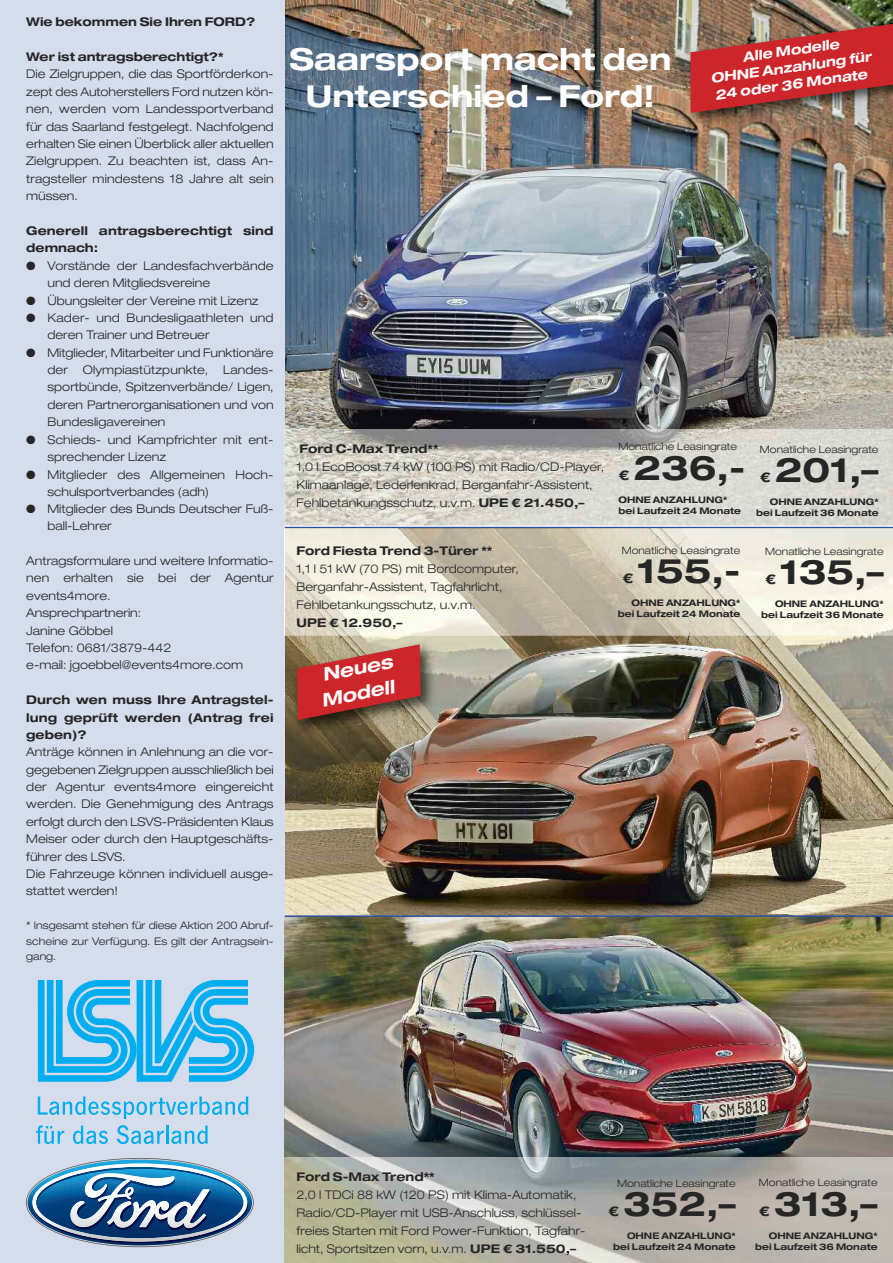
<style>
.page{position:relative;width:893px;height:1263px;background:#fff}
.page>*{position:absolute;margin:0;border:0;box-sizing:border-box;transform-origin:0 0}
.t1{font:700 expanded 33.9px "Ford";color:#272627}
.t2{font:700 expanded 30.45px/36.5px "Ford";color:#fff;text-align:center}
.t3{font:italic 700 expanded 18.45px/25px "Ford";color:#fff;text-align:center}
.t4{font:700 expanded 13.65px "Ford";color:#272627}
.t5{font:700 expanded 13.5px/17px "Ford";color:#fff;text-align:center}
.t6{font:300 expanded 12px/17.4px "Ford CE";color:#272627}
.t7{font:700 expanded 12px/17.4px "Ford";color:#272627}
.t8{font:300 expanded 10.5px/15.6px "Ford CE";letter-spacing:.01em;color:#272627;text-align:justify}
.t9{font:300 expanded 10.2px "Ford CE";color:#272627}
.t10{font:700 expanded 9px/10.8px "Ford";color:#272627;text-align:right}
.s1{font-family:"Ford";font-weight:700}
</style>
<div class="page">
<img style="left:285px;top:636px;width:608px;height:279px">
<img style="left:285px;top:0;width:608px;height:429px">
<div style="left:0;top:0;width:285px;height:1263px;background:#d5dcec"></div>
<svg style="left:32px;top:1163px;width:216px;height:80px"></svg>
<img style="left:285px;top:917px;width:608px;height:240px">
<img style="left:673px;top:17px;width:220px;height:117px">
<img style="left:690px;top:22px;width:203px;height:91px">
<hr style="left:285px;top:527px;width:608px;height:1px;background:#2d4f9f">
<hr style="left:285px;top:915px;width:608px;height:2px;background:#2d4f9f">
<svg style="left:36px;top:1125px;width:28px;height:19px"></svg>
<svg style="left:73px;top:1125px;width:35px;height:19px"></svg>
<svg style="left:117px;top:1125px;width:91px;height:19px"></svg>
<svg style="left:38px;top:1096px;width:210px;height:23px"></svg>
<svg style="left:38px;top:980px;width:216px;height:102px"></svg>
<img style="left:285px;top:636px;width:166px;height:106px">
<svg style="left:297px;top:644px;width:124px;height:76px;background:#b6433d"></svg>
<img style="left:285px;top:429px;width:608px;height:97px">
<img style="left:285px;top:528px;width:608px;height:108px">
<img style="left:285px;top:1157px;width:608px;height:106px">
<p class="t7" style="left:26px;top:14px;width:230px">Wie bekommen Sie Ihren FORD?</p>
<p class="t7" style="left:26px;top:48px;width:199px">Wer ist antragsberechtigt?*</p>
<p class="t6" style="left:26px;top:65px;width:249px;text-align:justify">Die Zielgruppen, die das Sportförderkon&shy;zept des Autoherstellers Ford nutzen kön&shy;nen, werden vom Landessportverband für das Saarland festgelegt. Nachfolgend erhalten Sie einen Überblick aller aktuellen Zielgruppen. Zu beachten ist, dass An&shy;tragsteller mindestens 18 Jahre alt sein müssen.</p>
<p class="t7" style="left:26px;top:222px;width:249px">Generell antragsberechtigt sind demnach:</p>
<p class="t6" style="left:48px;top:257px;width:228px;line-height:17px;text-indent:-21px">● Vorstände der Landesfachverbände und deren Mitgliedsvereine</p>
<p class="t6" style="left:26px;top:292px;width:234px">● Übungsleiter der Vereine mit Lizenz</p>
<p class="t6" style="left:48px;top:309px;width:228px;line-height:17px;text-indent:-21px">● Kader- und Bundesligaathleten und deren Trainer und Betreuer</p>
<p class="t6" style="left:48px;top:344px;width:228px;text-align:justify;text-indent:-21px">● Mitglieder, Mitarbeiter und Funktionäre der Olympiastützpunkte, Landes&shy;sportbünde, Spitzenverbände/ Ligen, deren Partnerorganisationen und von Bundesligavereinen</p>
<p class="t6" style="left:48px;top:431px;width:228px;line-height:17px;text-indent:-21px">● Schieds- und Kampfrichter mit ent&shy;sprechender Lizenz</p>
<p class="t6" style="left:48px;top:466px;width:228px;line-height:17px;text-indent:-21px">● Mitglieder des Allgemeinen Hoch&shy;schulsportverbandes (adh)</p>
<p class="t6" style="left:48px;top:501px;width:228px;line-height:17px;text-indent:-21px">● Mitglieder des Bunds Deutscher Fuß&shy;ball-Lehrer</p>
<p class="t6" style="left:26px;top:552px;width:249px">Antragsformulare und weitere Informatio&shy;nen erhalten sie bei der Agentur events4more.<br>Ansprechpartnerin:<br>Janine Göbbel<br>Telefon: 0681/3879-442<br>e-mail: jgoebbel@events4more.com</p>
<p class="t7" style="left:26px;top:691px;width:249px;text-align:justify">Durch wen muss Ihre Antragstel&shy;lung geprüft werden (Antrag frei geben)?</p>
<p class="t6" style="left:26px;top:743px;width:249px">Anträge können in Anlehnung an die vor&shy;gegebenen Zielgruppen ausschließlich bei der Agentur events4more eingereicht werden. Die Genehmigung des Antrags erfolgt durch den LSVS-Präsidenten Klaus Meiser oder durch den Hauptgeschäfts&shy;führer des LSVS.<br>Die Fahrzeuge können individuell ausge&shy;stattet werden!</p>
<p class="t8" style="left:26px;top:917px;width:249px">* Insgesamt stehen für diese Aktion 200 Abruf&shy;scheine zur Verfügung. Es gilt der Antragsein&shy;gang.</p>
<h2 class="t2" style="left:289px;top:41px;width:384px">Saarsport macht den<br>Unterschied – Ford!</h2>
<p class="t5" style="left:707px;top:53px;width:163px;rotate:-8deg">Alle Modelle<br>OHNE Anzahlung für<br>24 oder 36 Monate</p>
<p class="t7" style="left:299px;top:440px;width:141px">Ford C-Max Trend**</p>
<p class="t6" style="left:297px;top:458px;width:309px;line-height:18px">1,0 l EcoBoost 74 kW (100 PS) mit Radio/CD-Player,<br>Klimaanlage, Lederlenkrad, Berganfahr-Assistent,<br>Fehlbetankungsschutz, u.v.m. <span class="s1">UPE € 21.450,–</span></p>
<p class="t7" style="left:297px;top:542px;width:197px">Ford Fiesta Trend 3-Türer **</p>
<p class="t6" style="left:297px;top:560px;width:224px;line-height:18px">1,1 l 51 kW (70 PS) mit Bordcomputer,<br>Berganfahr-Assistent, Tagfahrlicht,<br>Fehlbetankungsschutz, u.v.m.</p>
<p class="t7" style="left:297px;top:614px;width:107px">UPE € 12.950,–</p>
<h3 class="t3" style="left:314px;top:664px;width:79px;rotate:-11deg">Neues<br>Modell</h3>
<p class="t9" style="left:618px;top:441px;width:120px">Monatliche Leasingrate</p>
<p class="t4" style="left:618px;top:467px;width:13px">€</p>
<h1 class="t1" style="left:633px;top:447px;width:113px">236,-</h1>
<p class="t10" style="left:618px;top:494px;width:124px;text-align:left">OHNE ANZAHLUNG* bei Laufzeit 24 Monate</p>
<p class="t9" style="left:622px;top:544px;width:120px">Monatliche Leasingrate</p>
<p class="t4" style="left:622px;top:570px;width:13px">€</p>
<h1 class="t1" style="left:637px;top:550px;width:105px">155,-</h1>
<p class="t10" style="left:618px;top:597px;width:124px">OHNE ANZAHLUNG* bei Laufzeit 24 Monate</p>
<p class="t9" style="left:760px;top:443px;width:120px">Monatliche Leasingrate</p>
<p class="t4" style="left:760px;top:469px;width:13px">€</p>
<h1 class="t1" style="left:775px;top:449px;width:105px">201,–</h1>
<p class="t10" style="left:756px;top:496px;width:124px">OHNE ANZAHLUNG* bei Laufzeit 36 Monate</p>
<p class="t9" style="left:765px;top:545px;width:120px">Monatliche Leasingrate</p>
<p class="t4" style="left:765px;top:571px;width:13px">€</p>
<h1 class="t1" style="left:780px;top:551px;width:105px">135,–</h1>
<p class="t10" style="left:761px;top:598px;width:124px">OHNE ANZAHLUNG* bei Laufzeit 36 Monate</p>
<p class="t7" style="left:297px;top:1168px;width:140px">Ford S-Max Trend**</p>
<p class="t6" style="left:297px;top:1185px;width:290px;line-height:18px">2,0 l TDCi 88 kW (120 PS) mit Klima-Automatik, Radio/CD-Player mit USB-Anschluss, schlüssel&shy;freies Starten mit Ford Power-Funktion, Tagfahr&shy;licht, Sportsitzen vorn, u.v.m. <span class="s1">UPE € 31.550,–</span></p>
<p class="t9" style="left:617px;top:1177px;width:120px">Monatliche Leasingrate</p>
<p class="t4" style="left:608px;top:1203px;width:13px">€</p>
<h1 class="t1" style="left:623px;top:1183px;width:114px">352,–</h1>
<p class="t10" style="left:613px;top:1230px;width:124px">OHNE ANZAHLUNG* bei Laufzeit 24 Monate</p>
<p class="t9" style="left:759px;top:1177px;width:120px">Monatliche Leasingrate</p>
<p class="t4" style="left:759px;top:1202px;width:13px">€</p>
<h1 class="t1" style="left:774px;top:1183px;width:105px">313,–</h1>
<p class="t10" style="left:755px;top:1230px;width:124px">OHNE ANZAHLUNG* bei Laufzeit 36 Monate</p>
</div>
